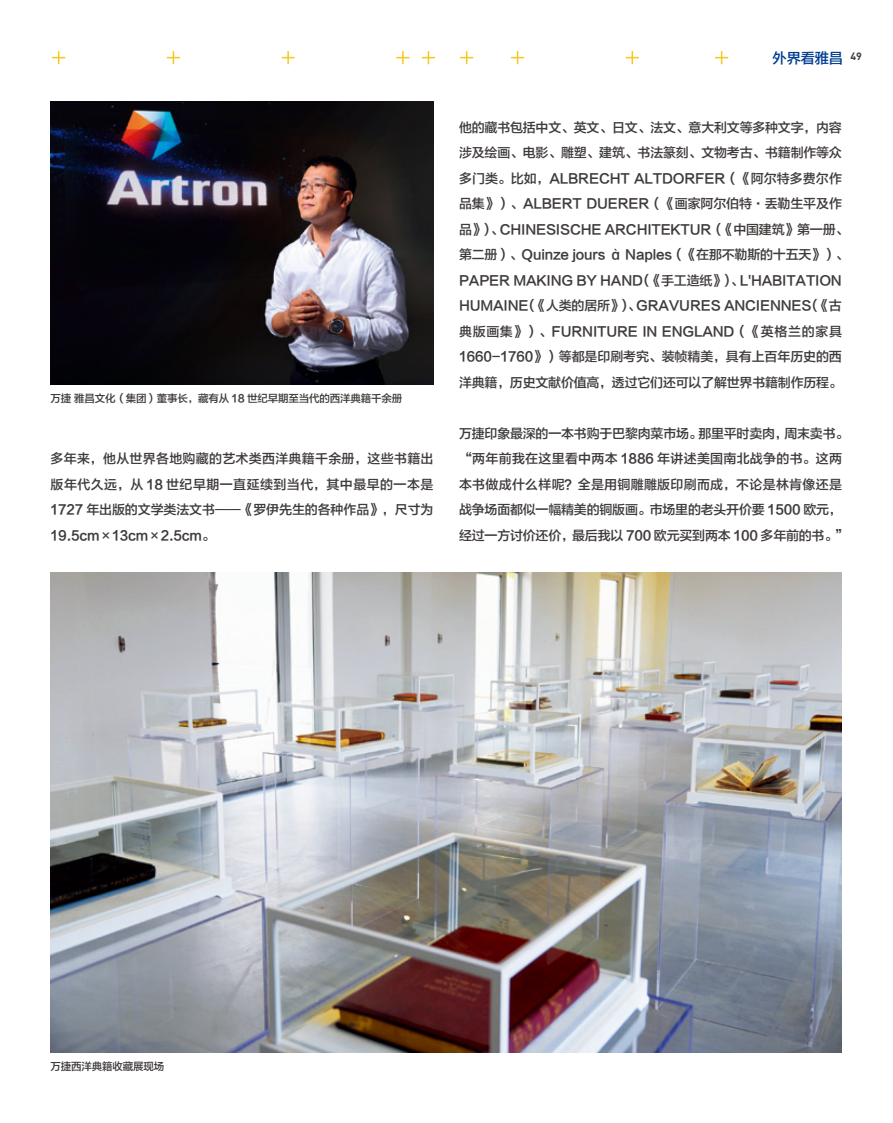
<style>
.page{position:relative;width:893px;height:1123px;background:#fff}
.page>*{position:absolute;margin:0;border:0;box-sizing:border-box;transform-origin:0 0}
.t1{font:14.25px "FZLTZHK GBK1 0";letter-spacing:-.015em;color:#003c90}
.t2{font:12.9px/25.5px "FZLTZHK GBK1 0";letter-spacing:-.015em;color:#3f3b3a}
.t3{font:10.5px "FZLTZHK GBK1 0";letter-spacing:-.015em;color:#3f3b3a}
</style>
<div class="page">
<svg style="left:52px;top:51px;width:13px;height:13px"></svg>
<svg style="left:167px;top:51px;width:13px;height:13px"></svg>
<svg style="left:282px;top:51px;width:13px;height:13px"></svg>
<svg style="left:396px;top:51px;width:13px;height:13px"></svg>
<svg style="left:422px;top:51px;width:13px;height:13px"></svg>
<svg style="left:460px;top:51px;width:13px;height:13px"></svg>
<svg style="left:511px;top:51px;width:13px;height:13px"></svg>
<svg style="left:626px;top:51px;width:13px;height:13px"></svg>
<svg style="left:715px;top:51px;width:13px;height:13px"></svg>
<img style="left:51px;top:102px;width:382px;height:282px">
<img style="left:51px;top:572px;width:791px;height:480px">
<p class="t3" style="left:51px;top:392px;width:353px">万捷 雅昌文化（集团）董事长，藏有从 18 世纪早期至当代的西洋典籍千余册</p>
<p class="t2" style="left:51px;top:446px;width:384px;text-align:justify">多年来，他从世界各地购藏的艺术类西洋典籍千余册，这些书籍出版年代久远，从 18 世纪早期一直延续到当代，其中最早的一本是1727 年出版的文学类法文书——《罗伊先生的各种作品》，尺寸为19.5cm×13cm×2.5cm。</p>
<p class="t1" style="left:773px;top:51px;width:91px">外界看雅昌 <sup>49</sup></p>
<p class="t2" style="left:459px;top:115px;width:391px">他的藏书包括中文、英文、日文、法文、意大利文等多种文字，内容涉及绘画、电影、雕塑、建筑、书法篆刻、文物考古、书籍制作等众多门类。比如，ALBRECHT ALTDORFER（《阿尔特多费尔作品集》）、ALBERT DUERER（《画家阿尔伯特·丢勒生平及作品》）、CHINESISCHE ARCHITEKTUR （《中国建筑》 第一册、第二册）、Quinze jours à Naples（《在那不勒斯的十五天》）、PAPER MAKING BY HAND（《手工造纸》）、L'HABITATION HUMAINE（《人类的居所》）、GRAVURES ANCIENNES（《古典版画集》）、FURNITURE IN ENGLAND（《英格兰的家具1660-1760》）等都是印刷考究、装帧精美，具有上百年历史的西洋典籍，历史文献价值高，透过它们还可以了解世界书籍制作历程。</p>
<p class="t2" style="left:459px;top:421px;width:391px">万捷印象最深的一本书购于巴黎肉菜市场。那里平时卖肉，周末卖书。“两年前我在这里看中两本 1886 年讲述美国南北战争的书。这两本书做成什么样呢？全是用铜雕雕版印刷而成，不论是林肯像还是战争场面都似一幅精美的铜版画。市场里的老头开价要 1500 欧元，经过一方讨价还价，最后我以 700 欧元买到两本 100 多年前的书。”</p>
<p class="t3" style="left:51px;top:1061px;width:115px">万捷西洋典籍收藏展现场</p>
</div>
